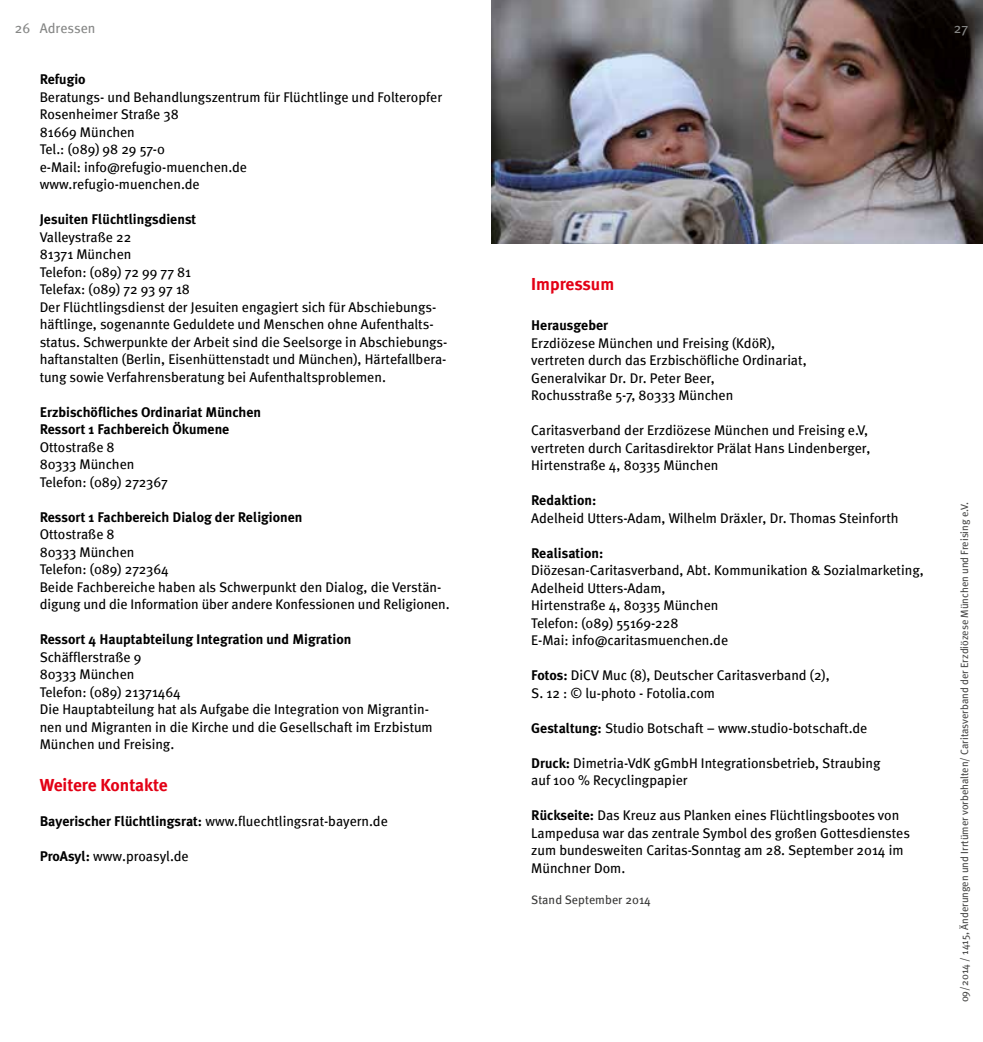
<style>
.page{position:relative;width:983px;height:1042px;background:#fff}
.page>*{position:absolute;margin:0;border:0;box-sizing:border-box;transform-origin:0 0}
.t1{font:700 17.5px "Meta";color:#e30015}
.t2{font:14px/17.5px "Meta";color:#000}
.t3{font:700 14px/17.5px "Meta Plus";color:#000}
.t4{font:14px "Meta";letter-spacing:.005em;color:#868786}
.t5{font:12.25px "Meta";letter-spacing:.005em;color:#3a3a39}
.t6{font:10.5px "Meta";color:#484847}
.s1{font-family:"Meta Plus";font-weight:700}
</style>
<div class="page">
<img style="left:491px;top:0;width:491px;height:243px">
<p class="t4" style="left:40px;top:20px;width:57px">Adressen</p>
<p class="t4" style="left:15px;top:20px;width:17px">26</p>
<p class="t4" style="left:953px;top:20px;width:16px">27</p>
<p class="t3" style="left:40px;top:71px;width:47px">Refugio</p>
<p class="t2" style="left:40px;top:88px;width:404px">Beratungs- und Behandlungszentrum für Flüchtlinge und Folteropfer<br>Rosenheimer Straße 38<br>81669 München<br>Tel.: (089) 98 29 57-0<br>e-Mail: info@refugio-muenchen.de<br>www.refugio-muenchen.de</p>
<p class="t3" style="left:40px;top:211px;width:158px">Jesuiten Flüchtlingsdienst</p>
<p class="t2" style="left:40px;top:228px;width:409px">Valleystraße 22<br>81371 München<br>Telefon: (089) 72 99 77 81<br>Telefax: (089) 72 93 97 18<br>Der Flüchtlingsdienst der Jesuiten engagiert sich für Abschiebungs&shy;häftlinge, sogenannte Geduldete und Menschen ohne Aufenthalts&shy;status. Schwerpunkte der Arbeit sind die Seelsorge in Abschiebungs&shy;haftanstalten (Berlin, Eisenhüttenstadt und München), Härtefallbera&shy;tung sowie Verfahrensberatung bei Aufenthaltsproblemen.</p>
<p class="t3" style="left:40px;top:403px;width:223px">Erzbischöfliches Ordinariat München<br>Ressort 1 Fachbereich Ökumene</p>
<p class="t2" style="left:40px;top:438px;width:130px">Ottostraße 8<br>80333 München<br>Telefon: (089) 272367</p>
<p class="t3" style="left:40px;top:508px;width:264px">Ressort 1 Fachbereich Dialog der Religionen</p>
<p class="t2" style="left:40px;top:525px;width:411px">Ottostraße 8<br>80333 München<br>Telefon: (089) 272364<br>Beide Fachbereiche haben als Schwerpunkt den Dialog, die Verstän&shy;digung und die Information über andere Konfessionen und Religionen.</p>
<p class="t3" style="left:40px;top:631px;width:313px">Ressort 4 Hauptabteilung Integration und Migration</p>
<p class="t2" style="left:40px;top:648px;width:394px">Schäfflerstraße 9<br>80333 München<br>Telefon: (089) 21371464<br>Die Hauptabteilung hat als Aufgabe die Integration von Migrantin&shy;nen und Migranten in die Kirche und die Gesellschaft im Erzbistum München und Freising.</p>
<p class="t1" style="left:40px;top:774px;width:129px">Weitere Kontakte</p>
<p class="t2" style="left:40px;top:812px;width:349px"><span class="s1">Bayerischer Flüchtlingsrat:</span> www.fluechtlingsrat-bayern.de</p>
<p class="t2" style="left:40px;top:847px;width:150px"><span class="s1">ProAsyl:</span> www.proasyl.de</p>
<p class="t1" style="left:531px;top:273px;width:84px">Impressum</p>
<p class="t3" style="left:531px;top:317px;width:78px">Herausgeber</p>
<p class="t2" style="left:531px;top:334px;width:277px">Erzdiözese München und Freising (KdöR), vertreten durch das Erzbischöfliche Ordinariat, Generalvikar Dr. Dr. Peter Beer,<br>Rochusstraße 5-7, 80333 München</p>
<p class="t2" style="left:531px;top:421px;width:340px">Caritasverband der Erzdiözese München und Freising e.V, vertreten durch Caritasdirektor Prälat Hans Lindenberger,<br>Hirtenstraße 4, 80335 München</p>
<p class="t3" style="left:531px;top:492px;width:67px">Redaktion:</p>
<p class="t2" style="left:531px;top:509px;width:369px">Adelheid Utters-Adam, Wilhelm Dräxler, Dr. Thomas Steinforth</p>
<p class="t3" style="left:531px;top:544px;width:74px">Realisation:</p>
<p class="t2" style="left:531px;top:561px;width:394px">Diözesan-Caritasverband, Abt. Kommunikation &amp; Sozialmarketing, Adelheid Utters-Adam,<br>Hirtenstraße 4, 80335 München<br>Telefon: (089) 55169-228<br>E-Mai: info@caritasmuenchen.de</p>
<p class="t2" style="left:531px;top:666px;width:300px"><span class="s1">Fotos:</span> DiCV Muc (8), Deutscher Caritasverband (2),<br>S. 12 : © lu-photo - Fotolia.com</p>
<p class="t2" style="left:531px;top:719px;width:337px"><span class="s1">Gestaltung:</span> Studio Botschaft – www.studio-botschaft.de</p>
<p class="t2" style="left:531px;top:754px;width:351px"><span class="s1">Druck:</span> Dimetria-VdK gGmbH Integrationsbetrieb, Straubing auf 100 % Recyclingpapier</p>
<p class="t2" style="left:531px;top:806px;width:380px"><span class="s1">Rückseite:</span> Das Kreuz aus Planken eines Flüchtlingsbootes von Lampedusa war das zentrale Symbol des großen Gottesdienstes zum bundesweiten Caritas-Sonntag am 28. September 2014 im Münchner Dom.</p>
<p class="t5" style="left:531px;top:893px;width:121px">Stand September 2014</p>
<p class="t6" style="left:958px;top:1002px;width:502px;rotate:-90deg">09/2014 / 1415, Änderungen und Irrtümer vorbehalten/ Caritasverband der Erzdiözese München und Freising e.V.</p>
</div>
